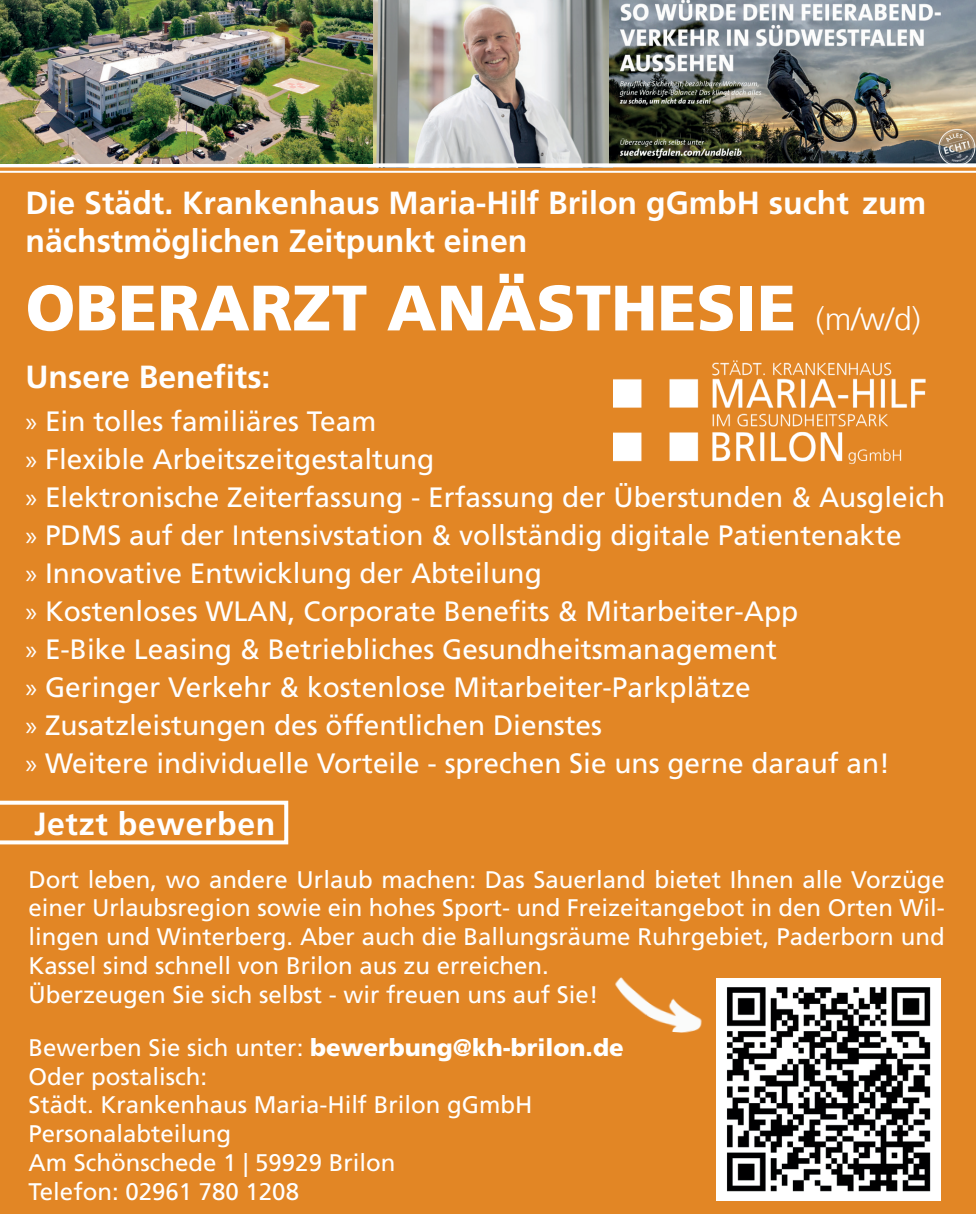
<style>
.page{position:relative;width:976px;height:1214px;background:#fff}
.page>*{position:absolute;margin:0;border:0;box-sizing:border-box;transform-origin:0 0}
.t1{font:900 64px "Frutiger LT Com";color:#fff}
.t2{font:700 32px/38.4px "Frutiger LT Com";color:#fff}
.t3{font:700 32px "Frutiger LT Com";letter-spacing:.02em;color:#fff}
.t4{font:28px/38px "Frutiger LT Com";color:#fff}
.t5{font:24px/28.8px "Frutiger LT Com";color:#fff}
.s1{color:#e28625}
.s2{font-weight:300;font-size:32px}
.s3{font-family:"Myriad Pro"}
.s4{font-weight:900}
</style>
<div class="page">
<div style="left:0;top:0;width:975px;height:1213px;background:#e28625"></div>
<img style="left:372px;top:0;width:237px;height:163px">
<img style="left:609px;top:0;width:366px;height:163px">
<svg style="left:0;top:163px;width:975px;height:4px;background:#eaeae6"></svg>
<hr style="left:0;top:171px;width:975px;height:2px;background:#fff">
<svg style="left:0;top:800px;width:288px;height:44px"></svg>
<img style="left:613px;top:360px;width:313px;height:105px">
<img style="left:0;top:0;width:372px;height:163px">
<img style="left:716px;top:978px;width:224px;height:221px">
<img style="left:615px;top:977px;width:87px;height:56px">
<p class="t2" style="left:26px;top:183px;width:901px">Die Städt. Krankenhaus Maria-Hilf Brilon gGmbH sucht zum nächstmöglichen Zeitpunkt einen</p>
<h1 class="t1" style="left:26px;top:270px;width:896px">OBERARZT ANÄSTHESIE<span class="s1">.</span><span class="s2">(m/w/d)</span></h1>
<p class="t2" style="left:26px;top:357px;width:246px">Unsere Benefits:</p>
<p class="t4" style="left:26px;top:402px;width:920px"><span class="s3">»</span> Ein tolles familiäres Team<br><span class="s3">»</span> Flexible Arbeitszeitgestaltung<br><span class="s3">»</span> Elektronische Zeiterfassung - Erfassung der Überstunden &amp; Ausgleich <span class="s3">»</span> PDMS auf der Intensivstation &amp; vollständig digitale Patientenakte<br><span class="s3">»</span> Innovative Entwicklung der Abteilung<br><span class="s3">»</span> Kostenloses WLAN, Corporate Benefits &amp; Mitarbeiter-App<br><span class="s3">»</span> E-Bike Leasing &amp; Betriebliches Gesundheitsmanagement<br><span class="s3">»</span> Geringer Verkehr &amp; kostenlose Mitarbeiter-Parkplätze<br><span class="s3">»</span> Zusatzleistungen des öffentlichen Dienstes<br><span class="s3">»</span> Weitere individuelle Vorteile - sprechen Sie uns gerne darauf an!</p>
<p class="t3" style="left:34px;top:804px;width:243px">Jetzt bewerben</p>
<p class="t5" style="left:28px;top:864px;width:917px">Dort leben, wo andere Urlaub machen: Das Sauerland bietet Ihnen alle Vorzüge einer Urlaubsregion sowie ein hohes Sport- und Freizeitangebot in den Orten Wil&shy;lingen und Winterberg. Aber auch die Ballungsräume Ruhrgebiet, Paderborn und Kassel sind schnell von Brilon aus zu erreichen.<br>Überzeugen Sie sich selbst - wir freuen uns auf Sie!</p>
<p class="t5" style="left:28px;top:1032px;width:596px">Bewerben Sie sich unter: <span class="s4">bewerbung@kh-brilon.de<br></span>Oder postalisch:<br>Städt. Krankenhaus Maria-Hilf Brilon gGmbH<br>Personalabteilung<br>Am Schönschede 1 | 59929 Brilon<br>Telefon: 02961 780 1208</p>
</div>
